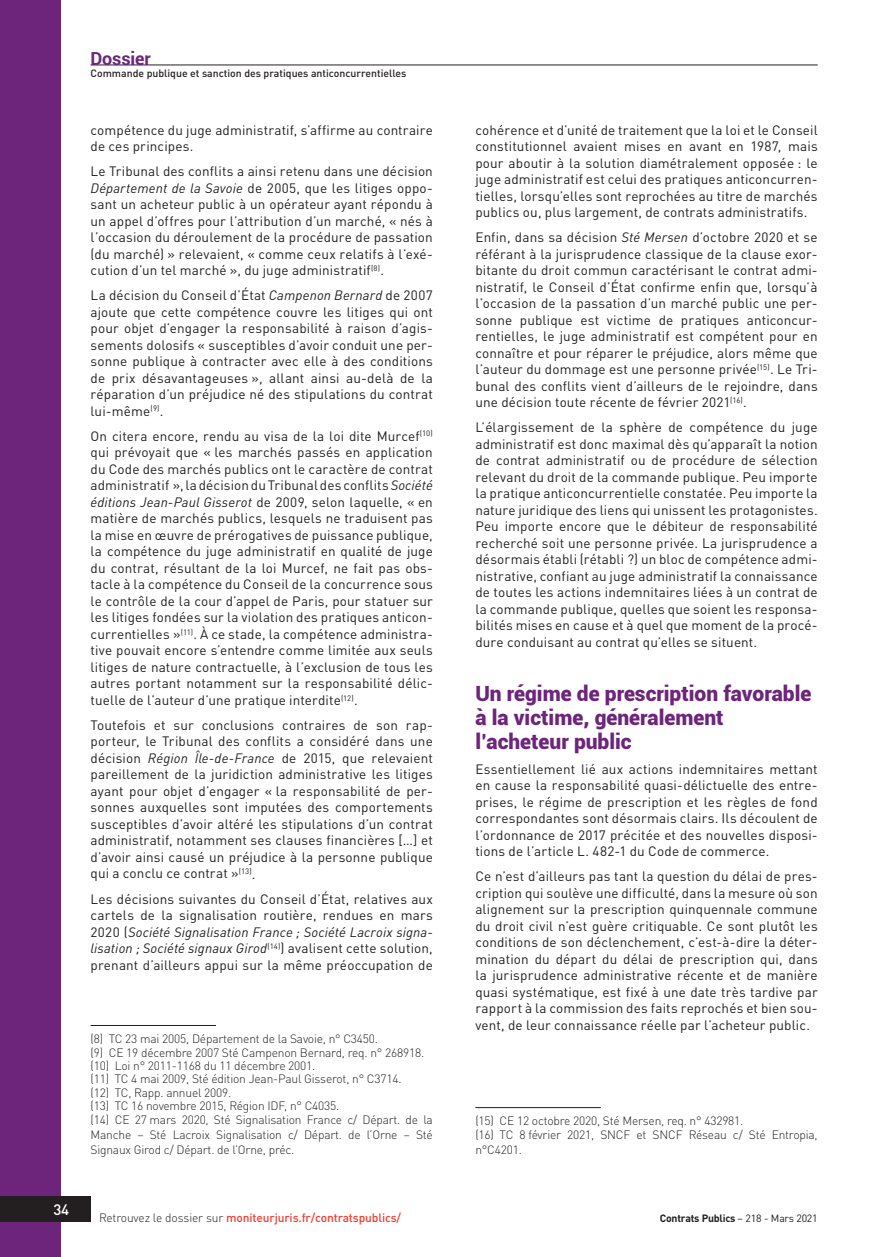
<style>
.page{position:relative;width:887px;height:1257px;background:#fff}
.page>*{position:absolute;margin:0;border:0;box-sizing:border-box;transform-origin:0 0}
.t1{font:900 21px/24px "Roboto";color:#6d257b}
.t2{font:700 18px "Roboto";letter-spacing:-.01em;color:#6d257b}
.t3{font:500 15px "DINOT";color:#fff}
.t4{font:13.5px/16.5px "DINOT";letter-spacing:.01em;color:#231f20;text-align:justify}
.t5{font:300 12px/13.4px "DINOT";letter-spacing:-.015em;color:#231f20}
.t6{font:500 12px "DINOT";letter-spacing:-.01em;color:#ee3e34}
.t7{font:500 10.5px "DINOT";color:#231f20}
.t8{font:700 10.5px "DINOT";letter-spacing:-.02em;color:#231f20}
.s1{font-style:italic}
.s2{font-weight:300;color:#231f20}
.s3{font-weight:400}
</style>
<div class="page">
<div style="left:0;top:0;width:61px;height:1257px;background:#6d257b"></div>
<hr style="left:91px;top:1025px;width:125px;height:1px;background:#231f20">
<hr style="left:475px;top:1107px;width:126px;height:1px;background:#231f20">
<div style="left:0;top:1196px;width:91px;height:26px;background:#231f20"></div>
<hr style="left:91px;top:65px;width:727px;height:1px;background:#231f20">
<h2 class="t2" style="left:91px;top:46px;width:62px">Dossier</h2>
<p class="t7" style="left:91px;top:67px;width:317px">Commande publique et sanction des pratiques anticoncurrentielles</p>
<p class="t4" style="left:91px;top:122px;width:344px">compétence du juge administratif, s’affirme au contraire de ces principes.</p>
<p class="t4" style="left:91px;top:163px;width:344px">Le Tribunal des conflits a ainsi retenu dans une décision <span class="s1">Département de la Savoie</span> de 2005, que les litiges oppo&shy;sant un acheteur public à un opérateur ayant répondu à un appel d’offres pour l’attribution d’un marché, « nés à l’occasion du déroulement de la procédure de passation (du marché) » relevaient, « comme ceux relatifs à l’exé&shy;cution d’un tel marché », du juge administratif<sup>(8)</sup>.</p>
<p class="t4" style="left:91px;top:287px;width:344px">La décision du Conseil d’État <span class="s1">Campenon Bernard</span> de 2007 ajoute que cette compétence couvre les litiges qui ont pour objet d’engager la responsabilité à raison d’agis&shy;sements dolosifs « susceptibles d’avoir conduit une per&shy;sonne publique à contracter avec elle à des conditions de prix désavantageuses », allant ainsi au-delà de la réparation d’un préjudice né des stipulations du contrat lui-même<sup>(9)</sup>.</p>
<p class="t4" style="left:91px;top:428px;width:344px">On citera encore, rendu au visa de la loi dite Murcef<sup>(10) </sup>qui prévoyait que « les marchés passés en application du Code des marchés publics ont le caractère de contrat administratif », la décision du Tribunal des conflits <span class="s1">Société éditions Jean-Paul Gisserot</span> de 2009, selon laquelle, « en matière de marchés publics, lesquels ne traduisent pas la mise en œuvre de prérogatives de puissance publique, la compétence du juge administratif en qualité de juge du contrat, résultant de la loi Murcef, ne fait pas obs&shy;tacle à la compétence du Conseil de la concurrence sous le contrôle de la cour d’appel de Paris, pour statuer sur les litiges fondées sur la violation des pratiques anticon&shy;currentielles »<sup>(11)</sup>. À ce stade, la compétence administra&shy;tive pouvait encore s’entendre comme limitée aux seuls litiges de nature contractuelle, à l’exclusion de tous les autres portant notamment sur la responsabilité délic&shy;tuelle de l’auteur d’une pratique interdite<sup>(12)</sup>.</p>
<p class="t4" style="left:91px;top:717px;width:344px">Toutefois et sur conclusions contraires de son rap&shy;porteur, le Tribunal des conflits a considéré dans une décision <span class="s1">Région Île-de-France</span> de 2015, que relevaient pareillement de la juridiction administrative les litiges ayant pour objet d’engager « la responsabilité de per&shy;sonnes auxquelles sont imputées des comportements susceptibles d’avoir altéré les stipulations d’un contrat administratif, notamment ses clauses financières […] et d’avoir ainsi causé un préjudice à la personne publique qui a conclu ce contrat »<sup>(13)</sup>.</p>
<p class="t4" style="left:91px;top:890px;width:344px">Les décisions suivantes du Conseil d’État, relatives aux cartels de la signalisation routière, rendues en mars 2020 (<span class="s1">Société Signalisation France ; Société Lacroix signa&shy;lisation ; Société signaux Girod</span><sup>(14)</sup>) avalisent cette solution, prenant d’ailleurs appui sur la même préoccupation de</p>
<p class="t3" style="left:53px;top:1200px;width:17px">34</p>
<p class="t5" style="left:91px;top:1032px;width:344px">(8) TC 23 mai 2005, Département de la Savoie, n° C3450.<br>(9) CE 19 décembre 2007 Sté Campenon Bernard, req. n° 268918. (10) Loi n° 2011‑1168 du 11 décembre 2001.<br>(11) TC 4 mai 2009, Sté édition Jean-Paul Gisserot, n° C3714.<br>(12) TC, Rapp. annuel 2009.<br>(13) TC 16 novembre 2015, Région IDF, n° C4035.<br>(14) CE 27 mars 2020, Sté Signalisation France c/ Départ. de la</p>
<p class="t5" style="left:91px;top:1127px;width:344px;line-height:15px">Manche – Sté Lacroix Signalisation c/ Départ. de l’Orne – Sté<br>Signaux Girod c/ Départ. de l’Orne, préc.</p>
<p class="t6" style="left:99px;top:1210px;width:304px"><span class="s2">Retrouvez le dossier sur</span> moniteurjuris.fr/contratspublics/</p>
<p class="t4" style="left:475px;top:122px;width:344px">cohérence et d’unité de traitement que la loi et le Conseil constitutionnel avaient mises en avant en 1987, mais pour aboutir à la solution diamétralement opposée : le juge administratif est celui des pratiques anticoncurren&shy;tielles, lorsqu’elles sont reprochées au titre de marchés publics ou, plus largement, de contrats administratifs.</p>
<p class="t4" style="left:475px;top:229px;width:344px">Enfin, dans sa décision <span class="s1">Sté Mersen</span> d’octobre 2020 et se référant à la jurisprudence classique de la clause exor&shy;bitante du droit commun caractérisant le contrat admi&shy;nistratif, le Conseil d’État confirme enfin que, lorsqu’à l’occasion de la passation d’un marché public une per&shy;sonne publique est victime de pratiques anticoncur&shy;rentielles, le juge administratif est compétent pour en connaître et pour réparer le préjudice, alors même que l’auteur du dommage est une personne privée<sup>(15)</sup>. Le Tri&shy;bunal des conflits vient d’ailleurs de le rejoindre, dans une décision toute récente de février 2021<sup>(16)</sup>.</p>
<p class="t4" style="left:475px;top:419px;width:344px">L’élargissement de la sphère de compétence du juge administratif est donc maximal dès qu’apparaît la notion de contrat administratif ou de procédure de sélection relevant du droit de la commande publique. Peu importe la pratique anticoncurrentielle constatée. Peu importe la nature juridique des liens qui unissent les protagonistes.<br>Peu importe encore que le débiteur de responsabilité recherché soit une personne privée. La jurisprudence a désormais établi (rétabli ?) un bloc de compétence admi&shy;nistrative, confiant au juge administratif la connaissance de toutes les actions indemnitaires liées à un contrat de la commande publique, quelles que soient les responsa&shy;bilités mises en cause et à quel que moment de la procé&shy;dure conduisant au contrat qu’elles se situent.</p>
<h1 class="t1" style="left:475px;top:680px;width:338px">Un régime de prescription favorable à la victime, généralement l’acheteur public</h1>
<p class="t4" style="left:475px;top:760px;width:344px">Essentiellement lié aux actions indemnitaires mettant en cause la responsabilité quasi-délictuelle des entre&shy;prises, le régime de prescription et les règles de fond correspondantes sont désormais clairs. Ils découlent de l’ordonnance de 2017 précitée et des nouvelles disposi&shy;tions de l’article L. 482‑1 du Code de commerce.</p>
<p class="t4" style="left:475px;top:868px;width:344px">Ce n’est d’ailleurs pas tant la question du délai de pres&shy;cription qui soulève une difficulté, dans la mesure où son alignement sur la prescription quinquennale commune du droit civil n’est guère critiquable. Ce sont plutôt les conditions de son déclenchement, c’est-à-dire la déter&shy;mination du départ du délai de prescription qui, dans la jurisprudence administrative récente et de manière quasi systématique, est fixé à une date très tardive par rapport à la commission des faits reprochés et bien sou&shy;vent, de leur connaissance réelle par l’acheteur public.</p>
<p class="t5" style="left:475px;top:1114px;width:344px">(15) CE 12 octobre 2020, Sté Mersen, req. n° 432981.<br>(16) TC 8 février 2021, SNCF et SNCF Réseau c/ Sté Entropia,</p>
<p class="t5" style="left:475px;top:1142px;width:48px">n°C4201.</p>
<p class="t8" style="left:660px;top:1211px;width:159px">Contrats Publics <span class="s3">– 218 - Mars 2021</span></p>
</div>
